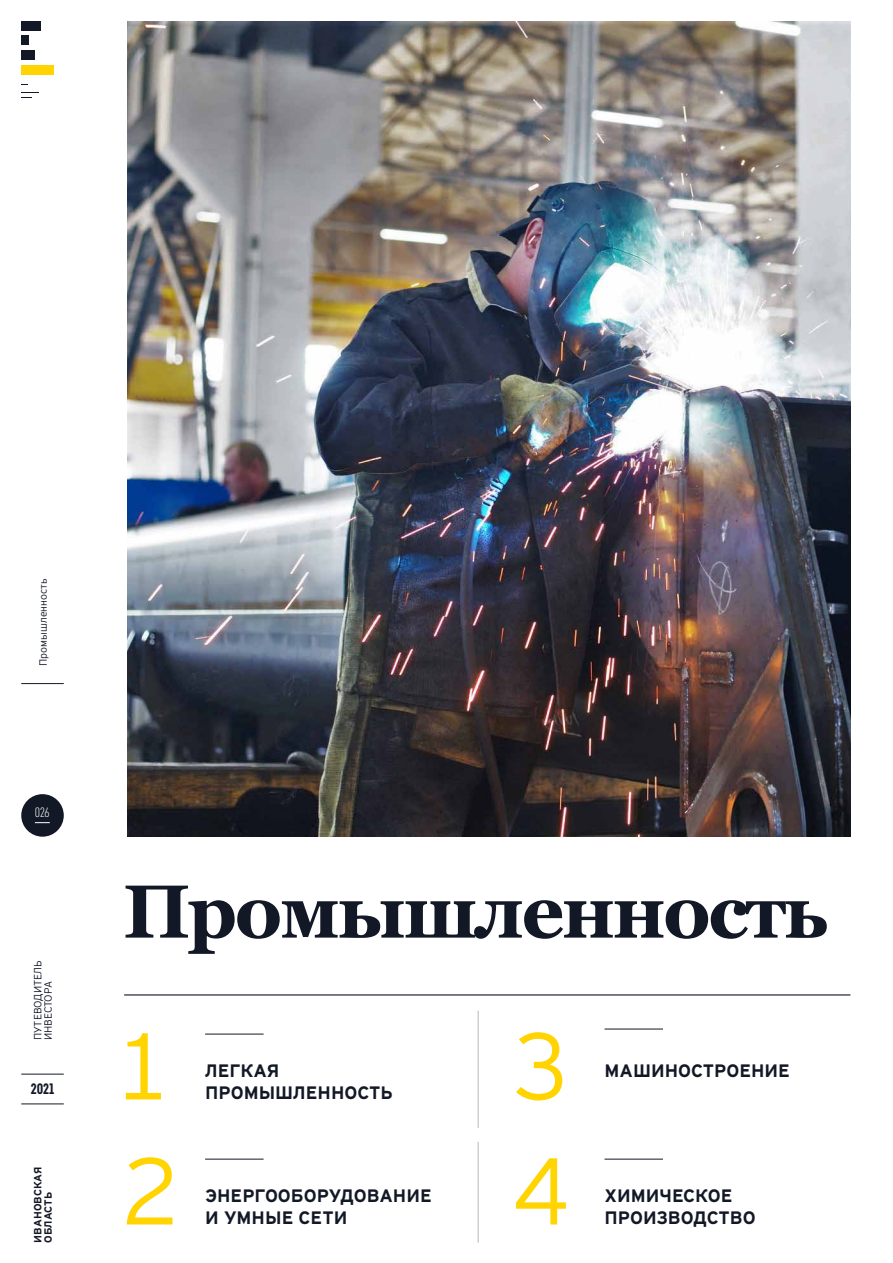
<style>
.page{position:relative;width:893px;height:1263px;background:#fff}
.page>*{position:absolute;margin:0;border:0;box-sizing:border-box;transform-origin:0 0}
.t1{font:300 94.5px/124.9px "EY Interstate";color:#ffd400}
.t2{font:700 75px "Georgia";letter-spacing:-.035em;color:#131826}
.t3{font:700 18px/22.5px "EY Interstate";color:#131826}
.t4{font:900 15px "RF Rufo";color:#131826}
.t5{font:300 13.5px "RF Rufo";color:#fff}
.t6{font:300 10.5px/10.5px "EY Interstate";color:#131826}
.t7{font:700 10.5px/10.5px "EY Interstate";color:#131826}
</style>
<div class="page">
<div style="left:21px;top:65px;width:33px;height:9px;background:#ffd400"></div>
<div style="left:21px;top:21px;width:20px;height:9px;background:#131826"></div>
<div style="left:21px;top:51px;width:14px;height:9px;background:#131826"></div>
<div style="left:21px;top:36px;width:8px;height:9px;background:#131826"></div>
<hr style="left:21px;top:1074px;width:43px;height:1px;background:#131826">
<hr style="left:21px;top:1104px;width:43px;height:1px;background:#131826">
<div style="left:21px;top:794px;width:43px;height:43px;background:#131826;border-radius:50%"></div>
<svg style="left:35px;top:822px;width:15px;height:1px"></svg>
<hr style="left:21px;top:683px;width:43px;height:1px;background:#131826">
<img style="left:128px;top:21px;width:722px;height:816px">
<hr style="left:205px;top:1034px;width:59px;height:1px;background:#131826">
<hr style="left:205px;top:1159px;width:59px;height:1px;background:#131826">
<hr style="left:604px;top:1029px;width:59px;height:1px;background:#131826">
<hr style="left:604px;top:1159px;width:59px;height:1px;background:#131826">
<hr style="left:478px;top:1142px;width:1px;height:100px;background:#b4b9bc">
<hr style="left:478px;top:1010px;width:1px;height:118px;background:#b4b9bc">
<hr style="left:124px;top:994px;width:726px;height:1px;background:#131826">
<p class="t6" style="left:37px;top:666px;width:88px;rotate:-90deg">Промышленность</p>
<p class="t5" style="left:35px;top:805px;width:16px">026</p>
<p class="t6" style="left:32px;top:1040px;width:81px;rotate:-90deg">ПУТЕВОДИТЕЛЬ<br>ИНВЕСТОРА</p>
<p class="t4" style="left:31px;top:1080px;width:25px">2021</p>
<p class="t7" style="left:32px;top:1242px;width:77px;rotate:-90deg">ИВАНОВСКАЯ<br>ОБЛАСТЬ</p>
<h2 class="t2" style="left:123px;top:855px;width:707px">Промышленность</h2>
<h1 class="t1" style="left:113px;top:998px;width:60px">1</h1>
<h1 class="t1" style="left:122px;top:1123px;width:60px">2</h1>
<h1 class="t1" style="left:512px;top:998px;width:60px">3<br>4</h1>
<p class="t3" style="left:205px;top:1058px;width:189px">ЛЕГКАЯ<br>ПРОМЫШЛЕННОСТЬ</p>
<p class="t3" style="left:604px;top:1058px;width:187px">МАШИНОСТРОЕНИЕ</p>
<p class="t3" style="left:205px;top:1183px;width:228px">ЭНЕРГООБОРУДОВАНИЕ<br>И УМНЫЕ СЕТИ</p>
<p class="t3" style="left:604px;top:1183px;width:153px">ХИМИЧЕСКОЕ<br>ПРОИЗВОДСТВО</p>
</div>
